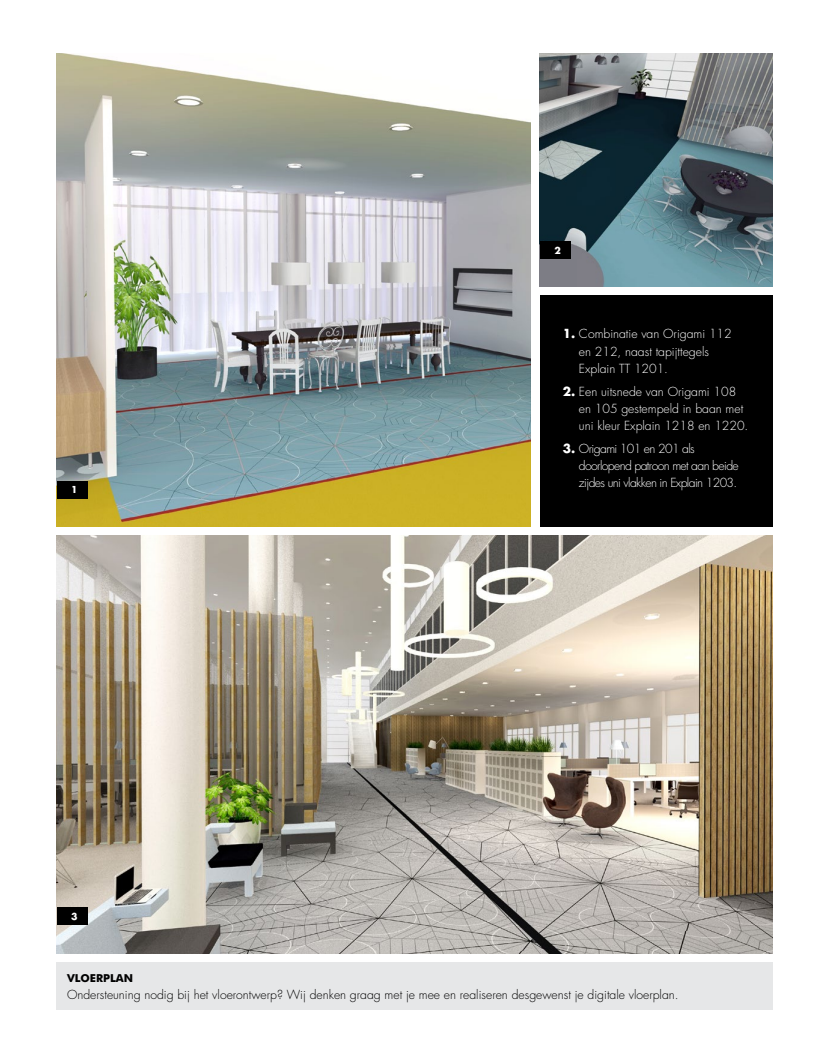
<style>
.page{position:relative;width:833px;height:1063px;background:#fff}
.page>*{position:absolute;margin:0;border:0;box-sizing:border-box;transform-origin:0 0}
.t1{font:300 12.12px/17px "Futura";color:#fff}
.t2{font:300 12.12px "Futura";color:#000}
.t3{font:300 12.12px/17px "Futura";letter-spacing:-.05em;color:#fff}
.t4{font:700 11px "Futura BT";color:#000}
.t5{font:700 9.38px "Futura";color:#fff}
.s1{font-weight:700}
</style>
<div class="page">
<div style="left:540px;top:295px;width:232px;height:232px;background:#000"></div>
<img style="left:540px;top:53px;width:232px;height:233px">
<img style="left:57px;top:53px;width:473px;height:474px">
<img style="left:57px;top:535px;width:715px;height:418px">
<div style="left:57px;top:481px;width:30px;height:17px;background:#000"></div>
<div style="left:57px;top:908px;width:30px;height:17px;background:#000"></div>
<div style="left:540px;top:241px;width:30px;height:18px;background:#000"></div>
<div style="left:57px;top:962px;width:715px;height:48px;background:#e6e7e8"></div>
<p class="t5" style="left:71px;top:483px;width:8px">1</p>
<p class="t5" style="left:71px;top:910px;width:8px">3</p>
<p class="t5" style="left:554px;top:244px;width:8px">2</p>
<p class="t1" style="left:579px;top:326px;width:154px;text-indent:-16px"><span class="s1">1.</span> Combinatie van Origami 112 en 212, naast tapijttegels<br>Explain TT 1201.</p>
<p class="t1" style="left:579px;top:383px;width:171px;text-indent:-16px"><span class="s1">2.</span> Een uitsnede van Origami 108 en 105 gestempeld in baan met uni kleur Explain 1218 en 1220.</p>
<p class="t3" style="left:579px;top:441px;width:161px;text-indent:-16px"><span class="s1">3.</span> Origami 101 en 201 als doorlopend patroon met aan beide zijdes uni vlakken in Explain 1203.</p>
<p class="t4" style="left:67px;top:972px;width:68px">VLOERPLAN</p>
<p class="t2" style="left:67px;top:987px;width:613px">Ondersteuning nodig bij het vloerontwerp? Wij denken graag met je mee en realiseren desgewenst je digitale vloerplan.</p>
</div>
